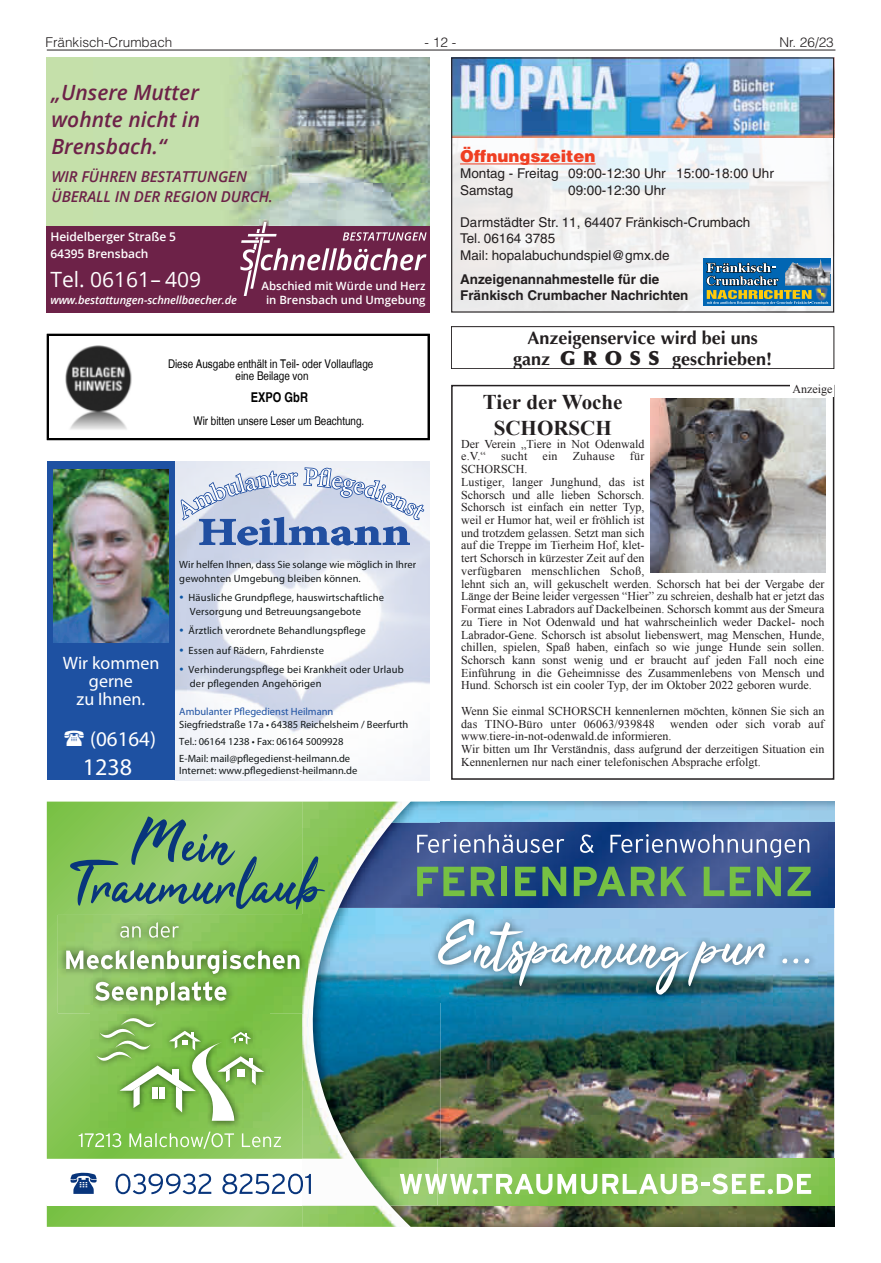
<style>
.page{position:relative;width:881px;height:1263px;background:#fff}
.page>*{position:absolute;margin:0;border:0;box-sizing:border-box;transform-origin:0 0}
.t1{font:24px "Myriad Pro";color:#fff}
.t2{font:italic 600 21px/27px "Open Sans";color:#6d2248;text-align:justify}
.t3{font:700 21px/25.5px "Times New Roman";color:#231f20;text-align:center}
.t4{font:21px "Open Sans";color:#fff}
.t5{font:21px "Myriad Pro";color:#fff}
.t6{font:700 18px/21px "Optima LT";color:#231f20;text-align:center}
.t7{font:18px/18px "Myriad Pro";color:#fff;text-align:center}
.t8{font:900 16.5px "Helvetica LT";color:#ef3e22}
.t9{font:italic 600 15px/19.5px "Open Sans";letter-spacing:-.005em;color:#6d2248}
.t10{font:13.5px/16.2px "Helvetica LT";color:#231f20}
.t11{font:700 13.5px/16.2px "Helvetica LT";color:#231f20}
.t12{font:300 13.5px "Helvetica LT";color:#231f20}
.t13{font:700 condensed 13.5px "Nimbus San L";color:#000}
.t14{font:12px/12.8px "Times New Roman";color:#231f20}
.t15{font:condensed 12px/12px "Nimbus San L";color:#000;text-align:center}
.t16{font:600 12px/16.5px "Open Sans";letter-spacing:-.005em;color:#fff}
.t17{font:12px "Times New Roman";letter-spacing:.02em;color:#231f20}
.t18{font:600 11.4px/13.6px "Open Sans";color:#fff;text-align:center}
.t19{font:italic 600 11.1px "Open Sans";letter-spacing:-.01em;color:#fff}
.t20{font:10.5px/13.5px "Myriad Pro";letter-spacing:.015em;color:#121718}
.t21{font:10.5px "Myriad Pro";color:#1e51a2}
.s1{font-weight:900;font-size:19.5px}
.s2{color:#0a55a5}
</style>
<div class="page">
<hr style="left:47px;top:50px;width:788px;height:1px;background:#231f20">
<img style="left:94px;top:57px;width:335px;height:169px">
<div style="left:47px;top:57px;width:47px;height:169px;background:#c5e0aa"></div>
<div style="left:47px;top:226px;width:382px;height:87px;background:#6d2248"></div>
<svg style="left:240px;top:220px;width:186px;height:76px"></svg>
<svg style="left:47px;top:801px;width:255px;height:426px;background:#8dc95f"></svg>
<div style="left:47px;top:1159px;width:390px;height:46px;background:#fff"></div>
<img style="left:302px;top:801px;width:45px;height:358px">
<img style="left:302px;top:1205px;width:531px;height:22px">
<img style="left:313px;top:1205px;width:77px;height:22px">
<img style="left:347px;top:801px;width:44px;height:22px">
<img style="left:391px;top:801px;width:442px;height:22px">
<img style="left:312px;top:908px;width:521px;height:251px">
<img style="left:390px;top:1205px;width:50px;height:22px">
<img style="left:389px;top:1205px;width:48px;height:1px">
<img style="left:338px;top:823px;width:495px;height:85px">
<img style="left:437px;top:1159px;width:396px;height:46px">
<img style="left:354px;top:1159px;width:83px;height:46px">
<svg style="left:70px;top:816px;width:255px;height:93px;background:#78ae68"></svg>
<img style="left:58px;top:915px;width:250px;height:98px">
<svg style="left:120px;top:926px;width:21px;height:12px"></svg>
<svg style="left:149px;top:922px;width:30px;height:16px"></svg>
<svg style="left:66px;top:950px;width:233px;height:24px"></svg>
<svg style="left:95px;top:981px;width:131px;height:24px"></svg>
<svg style="left:70px;top:1173px;width:27px;height:21px"></svg>
<svg style="left:115px;top:1173px;width:96px;height:21px"></svg>
<svg style="left:222px;top:1173px;width:89px;height:21px"></svg>
<svg style="left:399px;top:1173px;width:411px;height:21px"></svg>
<svg style="left:417px;top:834px;width:147px;height:19px;background:#667aa8"></svg>
<svg style="left:579px;top:834px;width:14px;height:19px"></svg>
<svg style="left:610px;top:834px;width:199px;height:23px;background:#5b71a3"></svg>
<svg style="left:417px;top:867px;width:47px;height:29px"></svg>
<svg style="left:470px;top:867px;width:24px;height:29px"></svg>
<div style="left:501px;top:867px;width:6px;height:29px;background:#76c043"></div>
<svg style="left:515px;top:867px;width:21px;height:29px"></svg>
<svg style="left:542px;top:867px;width:24px;height:29px"></svg>
<svg style="left:573px;top:867px;width:81px;height:29px;background:#4c8362"></svg>
<svg style="left:660px;top:867px;width:26px;height:29px"></svg>
<svg style="left:703px;top:867px;width:47px;height:29px"></svg>
<svg style="left:756px;top:867px;width:24px;height:29px"></svg>
<svg style="left:787px;top:867px;width:23px;height:29px"></svg>
<img style="left:91px;top:1011px;width:179px;height:117px">
<svg style="left:96px;top:1016px;width:168px;height:105px;background:#8fc468"></svg>
<svg style="left:79px;top:1133px;width:42px;height:14px"></svg>
<svg style="left:129px;top:1131px;width:105px;height:18px;background:#9bd074"></svg>
<svg style="left:242px;top:1133px;width:39px;height:14px"></svg>
<img style="left:430px;top:911px;width:387px;height:92px">
<svg style="left:438px;top:919px;width:326px;height:76px;background:#85afc3"></svg>
<svg style="left:782px;top:958px;width:5px;height:5px"></svg>
<svg style="left:793px;top:958px;width:5px;height:5px"></svg>
<svg style="left:804px;top:958px;width:5px;height:5px"></svg>
<img style="left:174px;top:461px;width:255px;height:319px">
<svg style="left:180px;top:461px;width:245px;height:182px"></svg>
<svg style="left:181px;top:468px;width:242px;height:78px;background:#b6c4de"></svg>
<div style="left:47px;top:461px;width:127px;height:319px;background:#1e51a2"></div>
<img style="left:53px;top:469px;width:115px;height:174px">
<img style="left:65px;top:346px;width:67px;height:84px">
<div style="left:47px;top:334px;width:382px;height:106px;border:2px solid #000"></div>
<img style="left:650px;top:399px;width:175px;height:173px">
<img style="left:453px;top:138px;width:378px;height:173px">
<img style="left:453px;top:59px;width:378px;height:79px">
<svg style="left:702px;top:258px;width:128px;height:48px"></svg>
<img style="left:827px;top:264px;width:3px;height:9px">
<svg style="left:706px;top:258px;width:121px;height:47px;background:#4e8197"></svg>
<hr style="left:460px;top:164px;width:135px;height:1px;background:#ef3e22">
<div style="left:451px;top:326px;width:382px;height:43px;border:1px solid #231f20"></div>
<p class="t12" style="left:45px;top:34px;width:128px">Fränkisch-Crumbach</p>
<p class="t12" style="left:424px;top:34px;width:33px">- 12 -</p>
<p class="t12" style="left:779px;top:34px;width:56px">Nr. 26/23</p>
<h2 class="t2" style="left:51px;top:78px;width:150px">„Unsere Mutter wohnte nicht in Brensbach.“</h2>
<p class="t9" style="left:51px;top:167px;width:223px">WIR FÜHREN BESTATTUNGEN<br>ÜBERALL IN DER REGION DURCH.</p>
<p class="t16" style="left:50px;top:228px;width:127px">Heidelberger Straße 5<br>64395 Brensbach</p>
<h2 class="t4" style="left:50px;top:265px;width:152px">Tel. 06161– 409</h2>
<p class="t19" style="left:50px;top:292px;width:188px">www.bestattungen-schnellbaecher.de</p>
<h3 class="t8" style="left:460px;top:146px;width:137px">Öffnungszeiten</h3>
<p class="t10" style="left:460px;top:166px;width:315px">Montag - Freitag 09:00-12:30 Uhr 15:00-18:00 Uhr<br>Samstag</p>
<p class="t10" style="left:568px;top:182px;width:99px">09:00-12:30 Uhr</p>
<p class="t10" style="left:460px;top:214px;width:292px">Darmstädter Str. 11, 64407 Fränkisch-Crumbach<br>Tel. 06164 3785<br>Mail: hopalabuchundspiel@gmx.de</p>
<p class="t11" style="left:460px;top:271px;width:230px">Anzeigenannahmestelle für die<br>Fränkisch Crumbacher Nachrichten</p>
<h3 class="t6" style="left:513px;top:327px;width:261px">Anzeigenservice wird bei uns ganz <span class="s1">G R O S S</span> geschrieben!</h3>
<p class="t18" style="left:261px;top:279px;width:166px">Abschied mit Würde und Herz in Brensbach und Umgebung</p>
<p class="t15" style="left:168px;top:358px;width:207px">Diese Ausgabe enthält in Teil- oder Vollauflage eine Beilage von</p>
<p class="t15" style="left:193px;top:415px;width:172px">Wir bitten unsere Leser um Beachtung.</p>
<p class="t14" style="left:792px;top:383px;width:41px">Anzeige</p>
<p class="t13" style="left:251px;top:389px;width:59px">EXPO GbR</p>
<h2 class="t3" style="left:482px;top:389px;width:141px">Tier der Woche<br>SCHORSCH</h2>
<p class="t14" style="left:461px;top:437px;width:185px">Der Verein „Tiere in Not Odenwald e.V.“</p>
<p class="t14" style="left:501px;top:450px;width:28px">sucht</p>
<p class="t14" style="left:542px;top:450px;width:17px">ein</p>
<p class="t17" style="left:572px;top:448px;width:44px">Zuhause</p>
<p class="t14" style="left:629px;top:450px;width:16px">für</p>
<p class="t14" style="left:461px;top:462px;width:364px">SCHORSCH.<br>Lustiger, langer Junghund, das ist<br>Schorsch und alle lieben Schorsch.<br>Schorsch ist einfach ein netter Typ,<br>weil er Humor hat, weil er fröhlich ist<br>und trotzdem gelassen. Setzt man sich<br>auf die Treppe im Tierheim Hof, klet-<br>tert Schorsch in kürzester Zeit auf den<br>verfügbaren menschlichen Schoß,<br>lehnt sich an, will gekuschelt werden. Schorsch hat bei der Vergabe der Länge der Beine leider vergessen “Hier” zu schreien, deshalb hat er jetzt das Format eines Labradors auf Dackelbeinen. Schorsch kommt aus der Smeura zu Tiere in Not Odenwald und hat wahrscheinlich weder Dackel- noch Labrador-Gene. Schorsch ist absolut liebenswert, mag Menschen, Hunde, chillen, spielen, Spaß haben, einfach so wie junge Hunde sein sollen.<br>Schorsch kann sonst wenig und er braucht auf jeden Fall noch eine Einführung in die Geheimnisse des Zusammenlebens von Mensch und Hund. Schorsch ist ein cooler Typ, der im Oktober 2022 geboren wurde.</p>
<p class="t14" style="left:461px;top:704px;width:364px">Wenn Sie einmal SCHORSCH kennenlernen möchten, können Sie sich an das TINO-Büro unter 06063/939848</p>
<p class="t20" style="left:179px;top:558px;width:238px">Wir helfen Ihnen, dass Sie solange wie möglich in Ihrer gewohnten Umgebung bleiben können.</p>
<p class="t20" style="left:190px;top:591px;width:195px;text-indent:-10px"><span class="s2">•</span> Häusliche Grundpflege, hauswirtschaftliche<br>Versorgung und Betreuungsangebote</p>
<p class="t20" style="left:179px;top:624px;width:188px"><span class="s2">•</span> Ärztlich verordnete Behandlungspflege</p>
<p class="t20" style="left:179px;top:643px;width:146px"><span class="s2">•</span> Essen auf Rädern, Fahrdienste</p>
<p class="t20" style="left:190px;top:663px;width:215px;text-indent:-10px"><span class="s2">•</span> Verhinderungspflege bei Krankheit oder Urlaub der pflegenden Angehörigen</p>
<p class="t21" style="left:179px;top:705px;width:156px">Ambulanter Pflegedienst Heilmann</p>
<p class="t20" style="left:179px;top:715px;width:230px;line-height:17.1px">Siegfriedstraße 17a • 64385 Reichelsheim / Beerfurth<br>Tel.: 06164 1238 • Fax: 06164 5009928<br>E-Mail: mail@pflegedienst-heilmann.de</p>
<p class="t20" style="left:179px;top:764px;width:179px">Internet: www.pflegedienst-heilmann.de</p>
<h3 class="t7" style="left:63px;top:654px;width:98px">Wir kommen gerne<br>zu Ihnen.</h3>
<h2 class="t5" style="left:90px;top:726px;width:67px">(06164)</h2>
<h1 class="t1" style="left:83px;top:752px;width:51px">1238</h1>
<p class="t14" style="left:461px;top:717px;width:364px;text-indent:209px">wenden oder sich vorab auf www.tiere-in-not-odenwald.de informieren.<br>Wir bitten um Ihr Verständnis, dass aufgrund der derzeitigen Situation ein Kennenlernen nur nach einer telefonischen Absprache erfolgt.</p>
</div>
